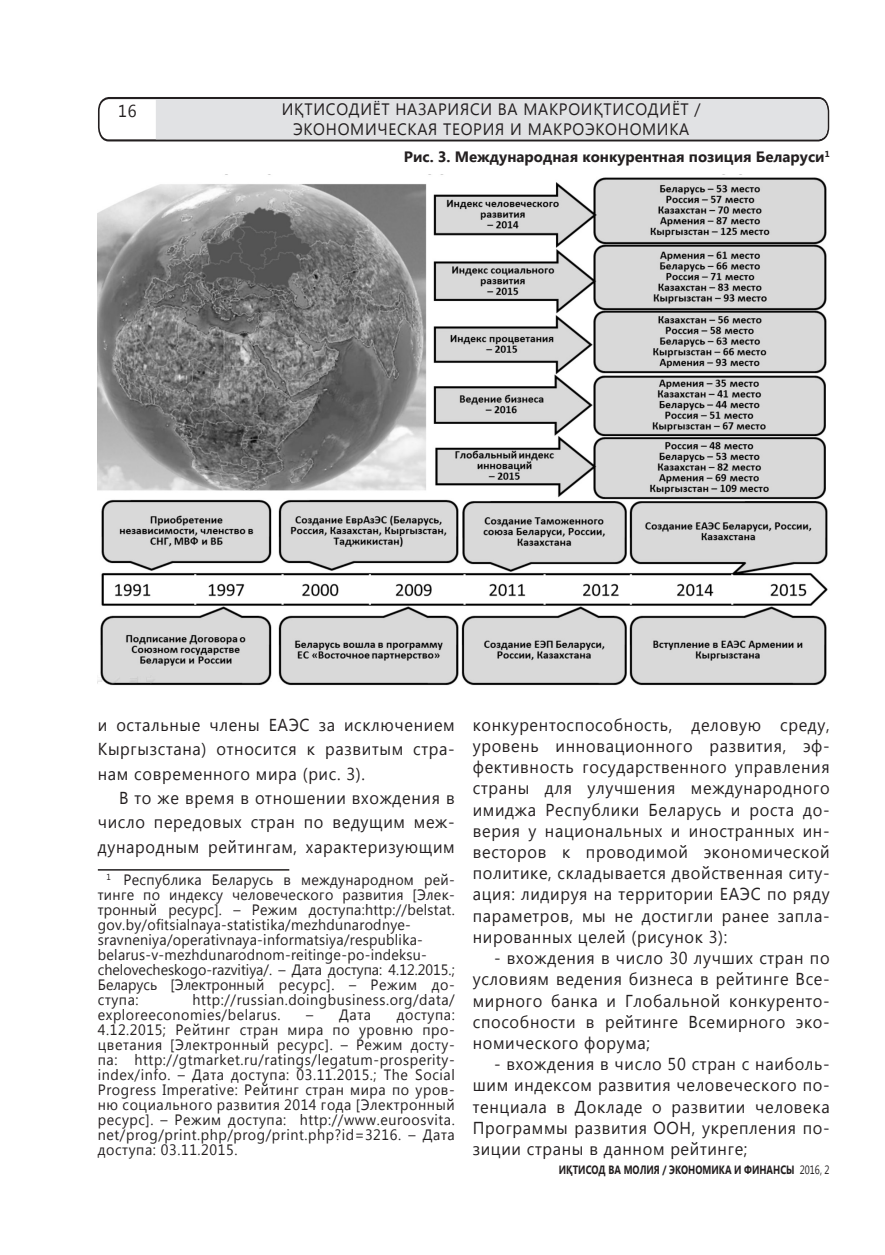
<style>
.page{position:relative;width:885px;height:1255px;background:#fff}
.page>*{position:absolute;margin:0;border:0;box-sizing:border-box;transform-origin:0 0}
.foot{font:17.25px/21.1px "Segoe UI";letter-spacing:.04em;color:#231f20;text-align:justify;scale:.95 1}
.text{font:17.25px/21.1px "Segoe UI";letter-spacing:.04em;color:#231f20;text-align:justify;scale:.95 1}
.rubrika{font:16.5px "Segoe UI";letter-spacing:.045em;color:#231f20;scale:.95 1}
.foot-2{font:15px/15px "Segoe UI";letter-spacing:.02em;color:#231f20;scale:.95 1}
.foot-3{font:15px/15px "Segoe UI";letter-spacing:.04em;color:#231f20;scale:.95 1}
.table_zag{font:700 15px "Segoe UI";color:#231f20}
.t1{font:700 12px "Segoe UI";color:#231f20;scale:.78 1}
.s1{font-weight:400}
</style>
<div class="page">
<svg style="left:98px;top:97px;width:731px;height:45px;background:#d2d2d4"></svg>
<hr style="left:98px;top:869px;width:191px;height:1px;background:#231f20">
<img style="left:98px;top:174px;width:730px;height:512px">
<p class="foot" style="left:118px;top:100px;width:21px">16</p>
<p class="rubrika" style="left:282px;top:97px;width:442px">ИҚТИСОДИЁТ НАЗАРИЯСИ ВА МАКРОИҚТИСОДИЁТ /</p>
<p class="rubrika" style="left:293px;top:117px;width:418px">ЭКОНОМИЧЕСКАЯ ТЕОРИЯ И МАКРОЭКОНОМИКА</p>
<p class="table_zag" style="left:404px;top:146px;width:427px">Рис. 3. Международная конкурентная позиция Беларуси<sup>1</sup></p>
<p class="foot" style="left:98px;top:711px;width:377px;line-height:24.5px">и остальные члены ЕАЭС за исключением Кыргызстана) относится к развитым стра&shy;нам современного мира (рис. 3).<sup>1</sup></p>
<p class="text" style="left:98px;top:784px;width:377px;line-height:24.5px;text-indent:21px">В то же время в отношении вхождения в число передовых стран по ведущим меж&shy;дународным рейтингам, характеризующим</p>
<p class="foot-2" style="left:98px;top:871px;width:377px;text-indent:9px"><sup>1</sup> Республика Беларусь в международном рей&shy;тинге по индексу человеческого развития [Элек&shy;тронный ресурс]. – Режим доступа:http://belstat. gov.by/ofitsialnaya-statistika/mezhdunarodnye&shy;sravneniya/operativnaya-informatsiya/respublika&shy;belarus-v-mezhdunarodnom-reitinge-po-indeksu&shy;chelovecheskogo-razvitiya/. – Дата доступа: 4.12.2015.; Беларусь [Электронный ресурс]. – Режим до&shy;ступа:</p>
<p class="foot-3" style="left:98px;top:991px;width:377px;text-indent:95px">http://russian.doingbusiness.org/data/ exploreeconomies/belarus.</p>
<p class="foot-2" style="left:306px;top:1006px;width:70px">– Дата</p>
<p class="foot-2" style="left:98px;top:1006px;width:377px;text-align:justify;text-indent:299px">доступа:<br>4.12.2015; Рейтинг стран мира по уровню про&shy;цветания [Электронный ресурс]. – Режим досту&shy;па: http://gtmarket.ru/ratings/legatum-prosperity&shy;index/info. – Дата доступа: 03.11.2015.; The Social Progress Imperative: Рейтинг стран мира по уров&shy;ню социального развития 2014 года [Электронный ресурс]. – Режим доступа: http://www.euroosvita. net/prog/print.php/prog/print.php?id=3216. – Дата доступа: 03.11.2015.</p>
<p class="foot" style="left:472px;top:713px;width:377px">конкурентоспособность, деловую среду, уровень инновационного развития, эф&shy;фективность государственного управления страны для улучшения международного имиджа Республики Беларусь и роста до&shy;верия у национальных и иностранных ин&shy;весторов к проводимой экономической политике, складывается двойственная ситу&shy;ация: лидируя на территории ЕАЭС по ряду параметров, мы не достигли ранее запла&shy;нированных целей (рисунок 3):</p>
<p class="text" style="left:472px;top:946px;width:377px;text-indent:21px">- вхождения в число 30 лучших стран по условиям ведения бизнеса в рейтинге Все&shy;мирного банка и Глобальной конкуренто&shy;способности в рейтинге Всемирного эко&shy;номического форума;</p>
<p class="text" style="left:472px;top:1052px;width:377px;text-indent:21px">- вхождения в число 50 стран с наиболь&shy;шим индексом развития человеческого по&shy;тенциала в Докладе о развитии человека Программы развития ООН, укрепления по&shy;зиции страны в данном рейтинге;</p>
<p class="t1" style="left:558px;top:1161px;width:349px">ИҚТИСОД ВА МОЛИЯ / ЭКОНОМИКА И ФИНАНСЫ <span class="s1">2016, 2</span></p>
</div>
